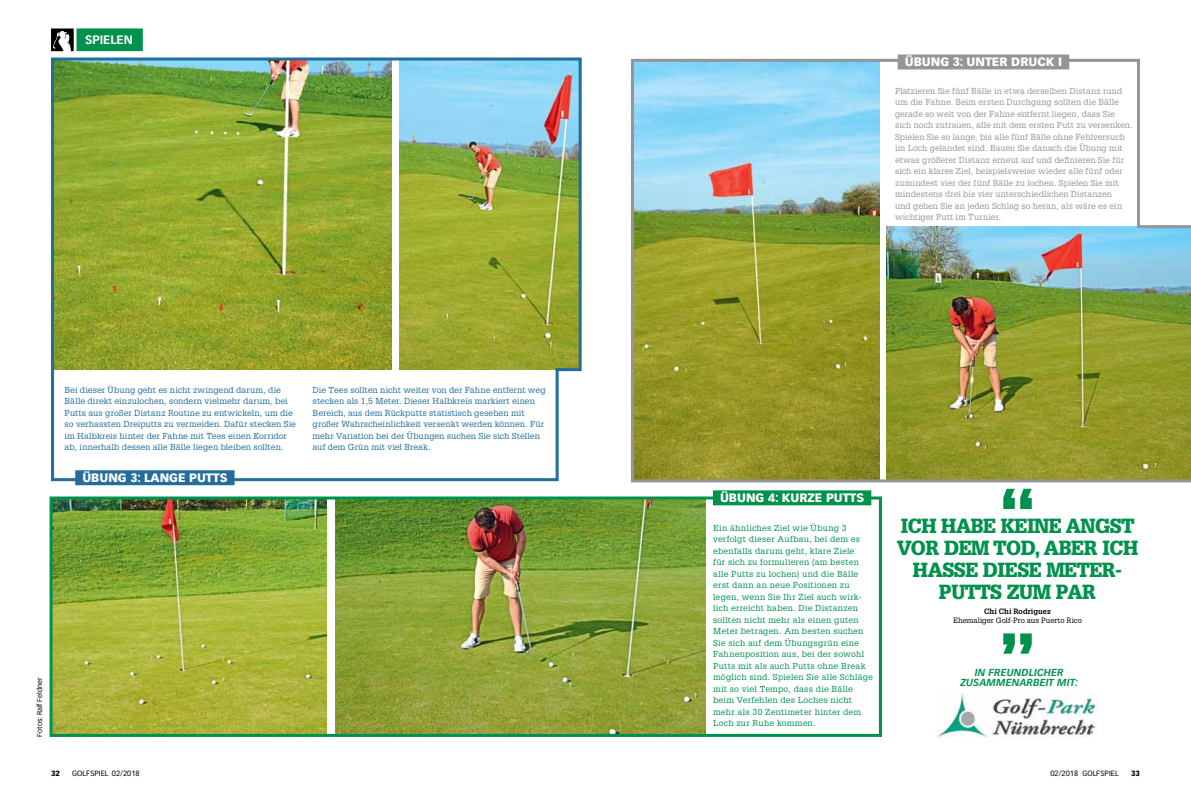
<style>
.page{position:relative;width:1191px;height:794px;background:#fff}
.page>*{position:absolute;margin:0;border:0;box-sizing:border-box;transform-origin:0 0}
.t1{font:900 20px/22px "Glypha LT Std";letter-spacing:-.02em;color:#00924d;text-align:center}
.t2{font:900 12px "Vectora LH";color:#fff}
.t3{font:700 12px "Vectora LH";color:#fff}
.t4{font:italic 700 10px/10px "Vectora LH";letter-spacing:.005em;color:#00924d;text-align:center}
.t5{font:8.5px/11.5px "Glypha LT Std";letter-spacing:.005em;color:#939598}
.t6{font:8.5px/11.5px "Glypha LT Std";letter-spacing:.005em;color:#226d9c}
.t7{font:8.5px/11.5px "Glypha LT Std";letter-spacing:.025em;color:#00924d}
.t8{font:7.5px "Vectora LH";color:#000}
.t9{font:7.5px "Glypha LT Std";letter-spacing:.005em;color:#000}
.t10{font:700 7.5px "Glypha LT Std";letter-spacing:.005em;color:#000}
.t11{font:900 7.5px "Vectora LH";color:#000}
.t12{font:7px "Vectora LH";letter-spacing:.005em;color:#000}
</style>
<div class="page">
<img style="left:49px;top:495px;width:833px;height:242px">
<div style="left:713px;top:490px;width:158px;height:15px;background:#00924d"></div>
<svg style="left:1003px;top:633px;width:28px;height:20px"></svg>
<svg style="left:1003px;top:489px;width:28px;height:20px"></svg>
<img style="left:937px;top:693px;width:160px;height:45px">
<img style="left:631px;top:57px;width:560px;height:426px">
<div style="left:897px;top:54px;width:172px;height:15px;background:#939598"></div>
<svg style="left:51px;top:57px;width:531px;height:425px"></svg>
<div style="left:75px;top:470px;width:159px;height:15px;background:#226d9c"></div>
<svg style="left:51px;top:28px;width:23px;height:23px"></svg>
<div style="left:77px;top:28px;width:66px;height:23px;background:#00924d"></div>
<h2 class="t3" style="left:85px;top:33px;width:49px">SPIELEN</h2>
<h2 class="t2" style="left:904px;top:54px;width:157px">ÜBUNG 3: UNTER DRUCK I</h2>
<p class="t5" style="left:895px;top:85px;width:239px">Platzieren Sie fünf Bälle in etwa derselben Distanz rund um die Fahne. Beim ersten Durchgang sollten die Bälle gerade so weit von der Fahne entfernt liegen, dass Sie sich noch zutrauen, alle mit dem ersten Putt zu versenken.<br>Spielen Sie so lange, bis alle fünf Bälle ohne Fehlversuch im Loch gelandet sind. Bauen Sie danach die Übung mit etwas größerer Distanz erneut auf und definieren Sie für sich ein klares Ziel, beispielsweise wieder alle fünf oder zumindest vier der fünf Bälle zu lochen. Spielen Sie mit mindestens drei bis vier unterschiedlichen Distanzen<br>und gehen Sie an jeden Schlag so heran, als wäre es ein wichtiger Putt im Turnier.</p>
<p class="t6" style="left:65px;top:384px;width:233px">Bei dieser Übung geht es nicht zwingend darum, die Bälle direkt einzulochen, sondern vielmehr darum, bei Putts aus großer Distanz Routine zu entwickeln, um die so verhassten Dreiputts zu vermeiden. Dafür stecken Sie im Halbkreis hinter der Fahne mit Tees einen Korridor ab, innerhalb dessen alle Bälle liegen bleiben sollten.</p>
<p class="t6" style="left:313px;top:384px;width:234px">Die Tees sollten nicht weiter von der Fahne entfernt weg stecken als 1,5 Meter. Dieser Halbkreis markiert einen Bereich, aus dem Rückputts statistisch gesehen mit großer Wahrscheinlichkeit versenkt werden können. Für mehr Variation bei der Übungen suchen Sie sich Stellen auf dem Grün mit viel Break.</p>
<h2 class="t2" style="left:82px;top:470px;width:132px">ÜBUNG 3: LANGE PUTTS</h2>
<p class="t12" style="left:36px;top:737px;width:61px;rotate:-90deg">FOTOS: RALF FELDNER</p>
<h2 class="t2" style="left:720px;top:490px;width:131px">ÜBUNG 4: KURZE PUTTS</h2>
<p class="t7" style="left:713px;top:522px;width:161px">Ein ähnliches Ziel wie Übung 3 verfolgt dieser Aufbau, bei dem es ebenfalls darum geht, klare Ziele<br>für sich zu formulieren (am besten alle Putts zu lochen) und die Bälle erst dann an neue Positionen zu legen, wenn Sie Ihr Ziel auch wirk&shy;lich erreicht haben. Die Distanzen sollten nicht mehr als einen guten<br>Meter betragen. Am besten suchen<br>Sie sich auf dem Übungsgrün eine<br>Fahnenposition aus, bei der sowohl<br>Putts mit als auch Putts ohne Break möglich sind. Spielen Sie alle Schläge mit so viel Tempo, dass die Bälle beim Verfehlen des Loches nicht mehr als 30 Zentimeter hinter dem<br>Loch zur Ruhe kommen.</p>
<h1 class="t1" style="left:896px;top:514px;width:243px">ICH HABE KEINE ANGST<br>VOR DEM TOD, ABER ICH<br>HASSE DIESE METER-<br>PUTTS ZUM PAR</h1>
<p class="t10" style="left:984px;top:607px;width:68px">Chi Chi Rodriguez</p>
<p class="t9" style="left:953px;top:616px;width:130px">Ehemaliger Golf-Pro aus Puerto Rico</p>
<p class="t4" style="left:960px;top:667px;width:119px">IN FREUNDLICHER<br>ZUSAMMENARBEIT MIT:</p>
<p class="t11" style="left:51px;top:769px;width:10px">32</p>
<p class="t8" style="left:72px;top:769px;width:69px">GOLFSPIEL 02/2018</p>
<p class="t8" style="left:1050px;top:768px;width:70px">02/2018 GOLFSPIEL</p>
<p class="t11" style="left:1131px;top:769px;width:10px">33</p>
</div>
